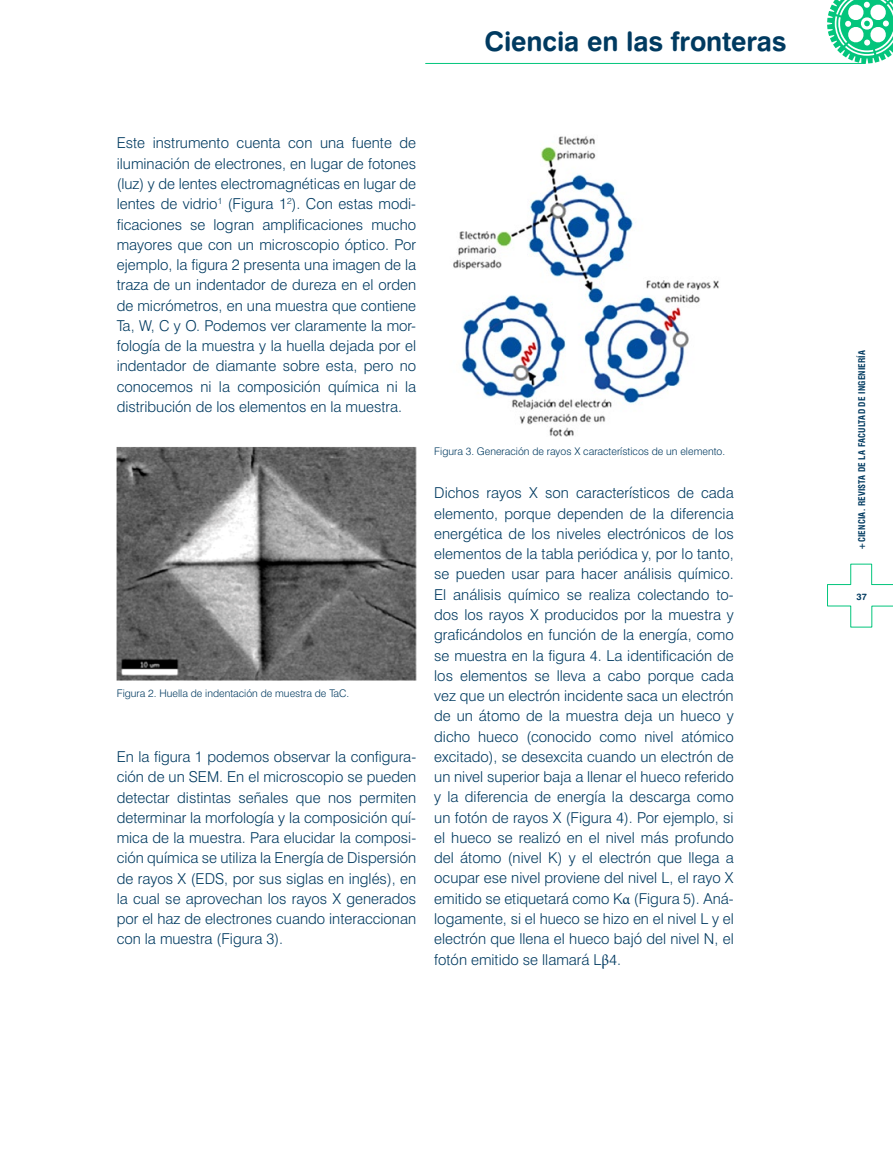
<style>
.page{position:relative;width:893px;height:1149px;background:#fff}
.page>*{position:absolute;margin:0;border:0;box-sizing:border-box;transform-origin:0 0}
.t1{font:27px "Swiss 721 BT Bold Rounded";letter-spacing:-.005em;color:#003a60}
.t2{font:300 15px/20.2px "Swiss 721 BT";color:#003a60;text-align:justify}
.t3{font:300 10.5px "Swiss 721 BT";color:#003a60}
.t4{font:9.15px "Swiss 721 BT Bold Rounded";color:#003a60}
.t5{font:700 condensed 9px "Swiss 721 BT";letter-spacing:.02em;color:#003a60}
.s1{font-family:"Minion Pro";font-weight:400}
</style>
<div class="page">
<svg style="left:827px;top:0;width:66px;height:63px"></svg>
<hr style="left:426px;top:63px;width:439px;height:1px;background:#03c57c">
<svg style="left:827px;top:563px;width:66px;height:64px"></svg>
<img style="left:117px;top:447px;width:299px;height:234px">
<img style="left:453px;top:136px;width:266px;height:300px">
<h1 class="t1" style="left:484px;top:24px;width:304px">Ciencia en las fronteras</h1>
<p class="t2" style="left:117px;top:133px;width:301px">Este instrumento cuenta con una fuente de iluminación de electrones, en lugar de fotones (luz) y de lentes electromagnéticas en lugar de lentes de vidrio<sup>1</sup> (Figura 1<sup>2</sup>). Con estas modi&shy;ficaciones se logran amplificaciones mucho mayores que con un microscopio óptico. Por ejemplo, la figura 2 presenta una imagen de la traza de un indentador de dureza en el orden de micrómetros, en una muestra que contiene Ta, W, C y O. Podemos ver claramente la mor&shy;fología de la muestra y la huella dejada por el indentador de diamante sobre esta, pero no conocemos ni la composición química ni la distribución de los elementos en la muestra.</p>
<p class="t3" style="left:117px;top:687px;width:234px">Figura 2. Huella de indentación de muestra de TaC.</p>
<p class="t2" style="left:117px;top:746px;width:301px">En la figura 1 podemos observar la configura&shy;ción de un SEM. En el microscopio se pueden detectar distintas señales que nos permiten determinar la morfología y la composición quí&shy;mica de la muestra. Para elucidar la composi&shy;ción química se utiliza la Energía de Dispersión de rayos X (EDS, por sus siglas en inglés), en la cual se aprovechan los rayos X generados por el haz de electrones cuando interaccionan con la muestra (Figura 3).</p>
<p class="t3" style="left:434px;top:444px;width:292px">Figura 3. Generación de rayos X característicos de un elemento.</p>
<p class="t2" style="left:434px;top:482px;width:301px">Dichos rayos X son característicos de cada elemento, porque dependen de la diferencia energética de los niveles electrónicos de los elementos de la tabla periódica y, por lo tanto, se pueden usar para hacer análisis químico.<br>El análisis químico se realiza colectando to&shy;dos los rayos X producidos por la muestra y graficándolos en función de la energía, como se muestra en la figura 4. La identificación de los elementos se lleva a cabo porque cada vez que un electrón incidente saca un electrón de un átomo de la muestra deja un hueco y dicho hueco (conocido como nivel atómico excitado), se desexcita cuando un electrón de un nivel superior baja a llenar el hueco referido y la diferencia de energía la descarga como un fotón de rayos X (Figura 4). Por ejemplo, si el hueco se realizó en el nivel más profundo del átomo (nivel K) y el electrón que llega a ocupar ese nivel proviene del nivel L, el rayo X emitido se etiquetará como K<span class="s1">α</span> (Figura 5). Aná&shy;logamente, si el hueco se hizo en el nivel L y el electrón que llena el hueco bajó del nivel N, el fotón emitido se llamará L<span class="s1">β</span>4.</p>
<p class="t5" style="left:857px;top:549px;width:201px;rotate:-90deg">+CIENCIA. REVISTA DE LA FACULTAD DE INGENIERÍA</p>
<p class="t4" style="left:856px;top:590px;width:12px">37</p>
</div>
